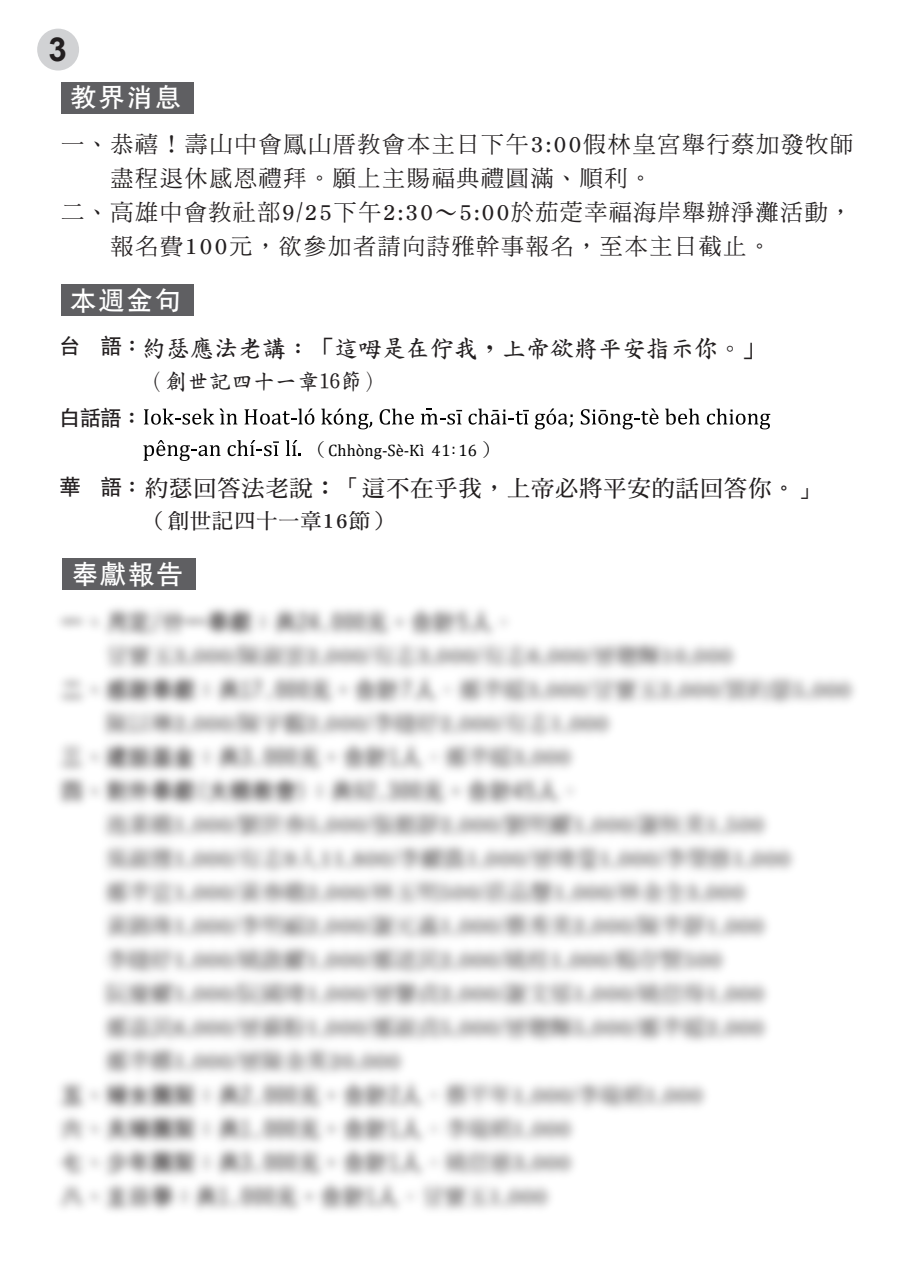
<style>
.page{position:relative;width:913px;height:1285px;background:#fff}
.page>*{position:absolute;margin:0;border:0;box-sizing:border-box;transform-origin:0 0}
.t1{font:700 33.07px "Arial";color:#231f20}
.t2{font:25.72px "Heiti CSEG Medium Big 5";letter-spacing:.1em;color:#fff}
.t3{font:24.5px "Stdkai EG Bold Big 5";letter-spacing:-.025em;color:#231f20}
.t4{font:22.93px/34.1px "DF Ming Md HKP BF";letter-spacing:.075em;color:#231f20}
.t5{font:22.93px "DF Ming Bd HKP BF";letter-spacing:.05em;color:#231f20}
.t6{font:22.05px "Stdkai EG Bold Big 5";color:#231f20}
.t7{font:21px "DF Ming Bd HKP BF";letter-spacing:.05em;color:#231f20}
.t8{font:20.65px "Heiti CSEG Medium Big 5";color:#231f20}
.t9{font:16.45px "Cambria";color:#030303}
.s1{font-family:"DF Ming Md HK BF";font-size:18.38px}
.s2{font-family:"Heiti CSEG Medium Big 5";font-size:20.65px}
</style>
<div class="page">
<div style="left:37px;top:29px;width:42px;height:42px;background:#d1d2d4;border-radius:50%"></div>
<div style="left:61px;top:284px;width:133px;height:32px;background:#5f5f62"></div>
<img style="left:57px;top:558px;width:798px;height:654px">
<div style="left:61px;top:82px;width:133px;height:32px;background:#5f5f62"></div>
<svg style="left:144px;top:409px;width:70px;height:16px"></svg>
<svg style="left:220px;top:408px;width:17px;height:16px"></svg>
<svg style="left:245px;top:408px;width:69px;height:17px"></svg>
<svg style="left:321px;top:408px;width:51px;height:21px"></svg>
<svg style="left:380px;top:409px;width:34px;height:16px"></svg>
<svg style="left:421px;top:408px;width:41px;height:17px"></svg>
<svg style="left:468px;top:409px;width:61px;height:16px"></svg>
<svg style="left:535px;top:408px;width:38px;height:21px"></svg>
<svg style="left:581px;top:408px;width:77px;height:21px"></svg>
<svg style="left:665px;top:409px;width:35px;height:16px"></svg>
<svg style="left:707px;top:409px;width:63px;height:20px"></svg>
<svg style="left:143px;top:440px;width:78px;height:21px"></svg>
<svg style="left:228px;top:440px;width:51px;height:16px"></svg>
<svg style="left:286px;top:440px;width:15px;height:16px"></svg>
<h1 class="t1" style="left:49px;top:26px;width:20px">3</h1>
<p class="t2" style="left:71px;top:85px;width:112px">教界消息</p>
<p class="t4" style="left:61px;top:127px;width:793px">一、恭禧！壽山中會鳳山厝教會本主日下午3:00假林皇宮舉行蔡加發牧師　　盡程退休感恩禮拜。願上主賜福典禮圓滿、順利。<br>二、高雄中會教社部9/25下午2:30～5:00於茄萣幸福海岸舉辦淨灘活動，　　報名費100元，欲參加者請向詩雅幹事報名，至本主日截止。</p>
<p class="t2" style="left:71px;top:287px;width:112px">本週金句</p>
<p class="t8" style="left:60px;top:335px;width:84px">台 語：</p>
<p class="t3" style="left:142px;top:337px;width:626px">約瑟應法老講：「這呣是在佇我，上帝欲將平安指示你。」</p>
<p class="t6" style="left:142px;top:370px;width:244px">（創世記四十一章16節）</p>
<p class="t8" style="left:59px;top:407px;width:84px">白話語：</p>
<p class="t9" style="left:309px;top:441px;width:191px"><span class="s1">（</span> Chhòng-Sè-Kì 41: 16 <span class="s1">）</span></p>
<p class="t5" style="left:60px;top:477px;width:761px"><span class="s2">華 語：</span>約瑟回答法老說：「這不在乎我，上帝必將平安的話回答你。」</p>
<p class="t7" style="left:145px;top:510px;width:249px">（創世記四十一章16節）</p>
<p class="t2" style="left:72px;top:561px;width:112px">奉獻報告</p>
</div>
